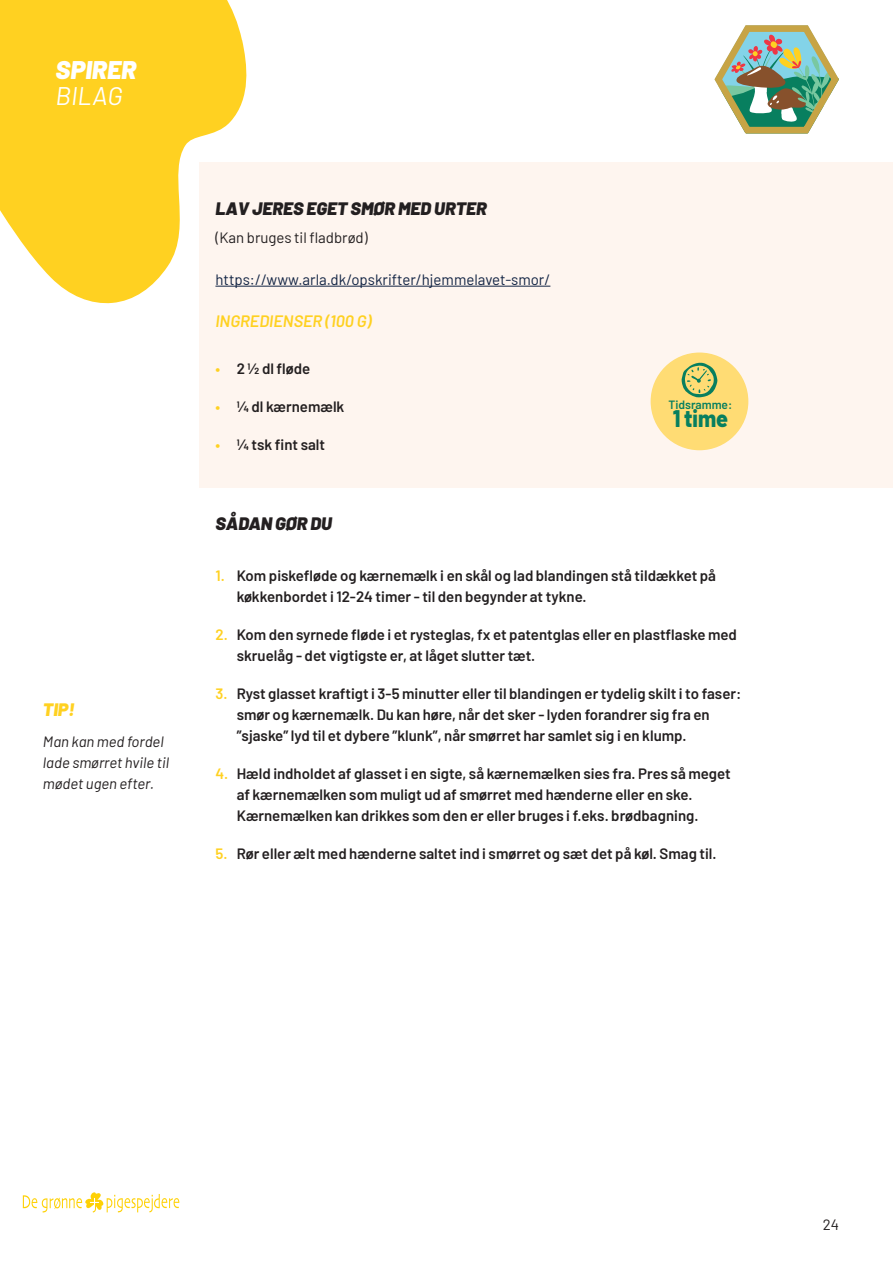
<style>
.page{position:relative;width:893px;height:1263px;background:#fff}
.page>*{position:absolute;margin:0;border:0;box-sizing:border-box;transform-origin:0 0}
.t1{font:italic 900 25.5px "Barlow";color:#fff}
.t2{font:italic 25.5px "Barlow";color:#fff}
.Brødtekst{font:800 24px "Barlow";color:#087f5f;scale:.9 1}
.Mellemrubrik{font:italic 900 18px "Barlow";color:#231f20}
.Mellemrubrik-2{font:italic 900 18px "Barlow";color:#ffd121}
.Manchet{font:italic 600 16.5px "Barlow";color:#ffd121}
.t3{font:600 15px/21px "Barlow";color:#231f20}
.Brødtekst-2{font:italic 15px/21px "Barlow";color:#231f20}
.Brødtekst-3{font:15px "Barlow";color:#122444}
.Brødtekst-4{font:15px "Barlow";color:#231f20}
.Brødtekst-5{font:600 12px "Barlow";color:#087f5f}
.s1{color:#ffd121}
</style>
<div class="page">
<div style="left:200px;top:162px;width:693px;height:326px;background:#fef5ef"></div>
<hr style="left:215px;top:286px;width:335px;height:1px;background:#122444">
<div style="left:651px;top:352px;width:97px;height:98px;background:#ffdc74;border-radius:50%"></div>
<svg style="left:681px;top:362px;width:36px;height:35px"></svg>
<svg style="left:0;top:0;width:252px;height:401px;fill:#ffd121"></svg>
<svg style="left:714px;top:25px;width:125px;height:109px"></svg>
<svg style="left:23px;top:1192px;width:156px;height:20px"></svg>
<h1 class="t1" style="left:56px;top:51px;width:82px">SPIRER</h1>
<h1 class="t2" style="left:56px;top:77px;width:68px">BILAG</h1>
<p class="Mellemrubrik-2" style="left:43px;top:696px;width:33px">TIP!</p>
<p class="Brødtekst-2" style="left:43px;top:730px;width:128px">Man kan med fordel lade smørret hvile til mødet ugen efter.</p>
<p class="Mellemrubrik" style="left:215px;top:195px;width:273px">LAV JERES EGET SMØR MED URTER</p>
<p class="Brødtekst-4" style="left:215px;top:227px;width:154px">(Kan bruges til fladbrød)</p>
<p class="Brødtekst-3" style="left:215px;top:269px;width:336px">https://www.arla.dk/opskrifter/hjemmelavet-smor/</p>
<p class="Manchet" style="left:215px;top:309px;width:158px">INGREDIENSER (100 G)</p>
<p class="t3" style="left:215px;top:356px;width:96px"><span class="s1">•</span> 2 ½ dl fløde</p>
<p class="t3" style="left:215px;top:394px;width:131px"><span class="s1">•</span> ¼ dl kærnemælk</p>
<p class="t3" style="left:215px;top:432px;width:111px"><span class="s1">•</span> ¼ tsk fint salt</p>
<p class="Brødtekst-5" style="left:668px;top:396px;width:65px">Tidsramme:</p>
<p class="Brødtekst" style="left:673px;top:400px;width:63px">1 time</p>
<p class="Mellemrubrik" style="left:215px;top:510px;width:118px">SÅDAN GØR DU</p>
<p class="t3" style="left:237px;top:563px;width:481px;text-indent:-21px"><span class="s1">1.</span> Kom piskefløde og kærnemælk i en skål og lad blandingen stå tildækket på køkkenbordet i 12-24 timer - til den begynder at tykne.</p>
<p class="t3" style="left:237px;top:622px;width:502px;text-indent:-21px"><span class="s1">2.</span> Kom den syrnede fløde i et rysteglas, fx et patentglas eller en plastflaske med skruelåg - det vigtigste er, at låget slutter tæt.</p>
<p class="t3" style="left:237px;top:681px;width:506px;text-indent:-21px"><span class="s1">3.</span> Ryst glasset kraftigt i 3-5 minutter eller til blandingen er tydelig skilt i to faser: smør og kærnemælk. Du kan høre, når det sker - lyden forandrer sig fra en ”sjaske” lyd til et dybere ”klunk”, når smørret har samlet sig i en klump.</p>
<p class="t3" style="left:237px;top:761px;width:495px;text-indent:-21px"><span class="s1">4.</span> Hæld indholdet af glasset i en sigte, så kærnemælken sies fra. Pres så meget af kærnemælken som muligt ud af smørret med hænderne eller en ske.<br>Kærnemælken kan drikkes som den er eller bruges i f.eks. brødbagning.</p>
<p class="t3" style="left:215px;top:841px;width:503px"><span class="s1">5.</span> Rør eller ælt med hænderne saltet ind i smørret og sæt det på køl. Smag til.</p>
<p class="Brødtekst-4" style="left:823px;top:1214px;width:18px">24</p>
</div>
